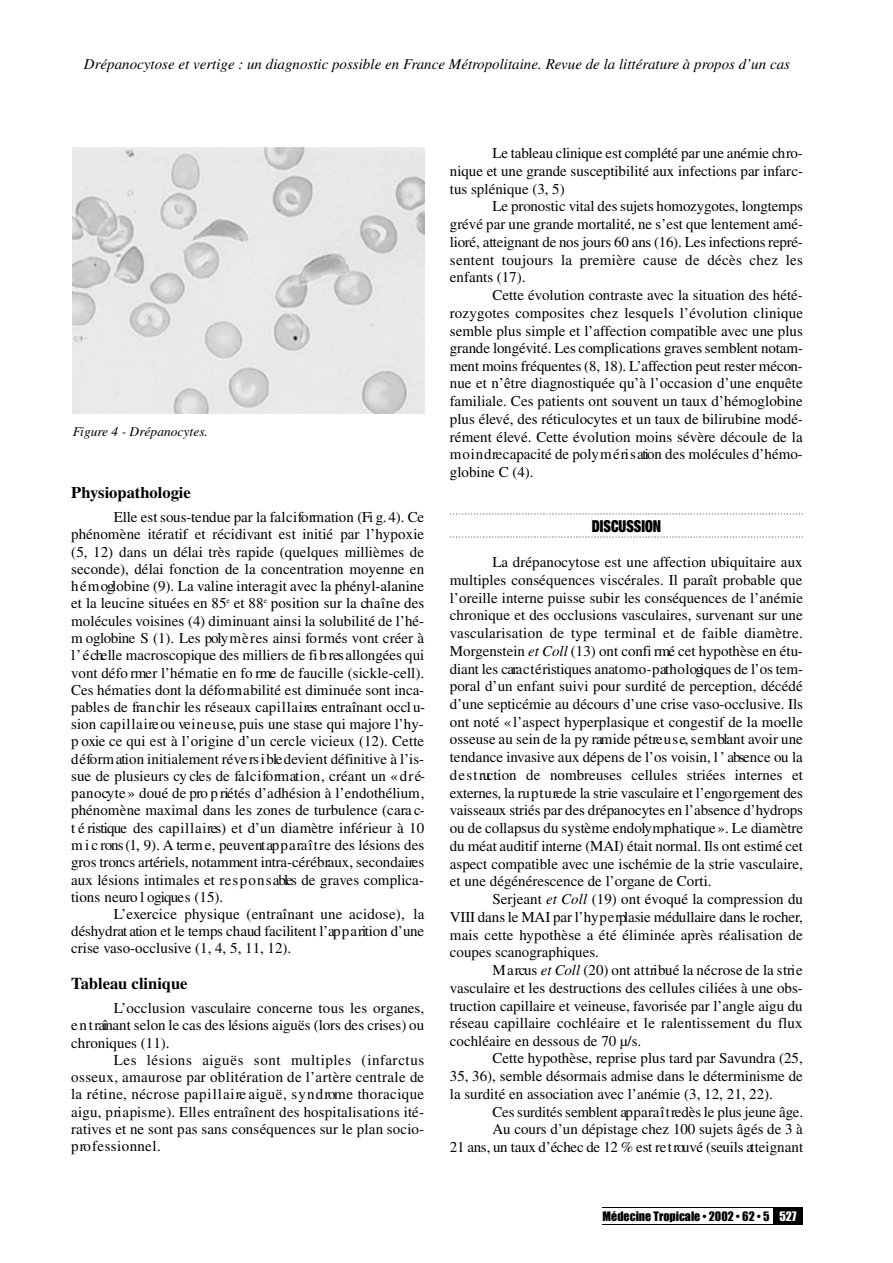
<style>
.page{position:relative;width:893px;height:1263px;background:#fff}
.page>*{position:absolute;margin:0;border:0;box-sizing:border-box;transform-origin:0 0}
.t1{font:700 16.5px "Times";color:#000}
.t2{font:900 expanded 16.5px "Helvetica Neue";color:#000;scale:.85 1}
.t3{font:15px/17.7px "Times";color:#000;text-align:justify}
.t4{font:italic 15px "Times";color:#000}
.t5{font:italic 13.5px "Times";color:#000}
.t6{font:12px "Impact";color:#000}
.s1{font-style:italic}
.s2{color:#fff}
</style>
<div class="page">
<svg style="left:450px;top:513px;width:352px;height:2px"></svg>
<svg style="left:450px;top:536px;width:352px;height:2px"></svg>
<hr style="left:602px;top:1207px;width:200px;height:1px;background:#000">
<hr style="left:602px;top:1224px;width:200px;height:1px;background:#000">
<div style="left:773px;top:1208px;width:29px;height:17px;background:#000"></div>
<img style="left:73px;top:148px;width:351px;height:265px">
<p class="t4" style="left:84px;top:58px;width:707px">Drépanocytose et vertige : un diagnostic possible en France Métropolitaine. Revue de la littérature à propos d’un cas</p>
<p class="t5" style="left:73px;top:427px;width:137px">Figure 4 - Drépanocytes.</p>
<p class="t1" style="left:71px;top:487px;width:121px">Physiopathologie</p>
<p class="t3" style="left:71px;top:510px;width:355px;line-height:17.2px;text-indent:42px">Elle est sous-tendue par la fa lc ifo rm ation (Fi g. 4). Ce phénomène itératif et récidivant est initié par l’hy p oxie (5 , 12) dans un délai très rapide (quelques millièmes de s e c o n d e ), délai fonction de la concentration moyenne en h é m oglobine (9). La valine interagit avec la phény l-a la n in e et la leucine situées en 85<sup>e</sup> et 88<sup>e</sup> position sur la ch a în e d e s molécules voisines (4) diminuant ainsi la solubilité de l’hé&shy;m oglobine S (1). Les poly m è res ainsi fo rmés vont créer à l ’ é chelle macroscopique des milliers de fi b res allongées qui vont défo rmer l’hématie en fo rme de faucille (sick le -c e ll).<br>Ces hématies dont la défo rm abilité est diminuée sont inca&shy;p ables de fra n chir les réseaux cap illa ires entraînant occl u&shy;sion cap illa ire ou ve i n e u s e, puis une stase qui majore l’hy&shy;p oxie ce qui est à l’origine d’un cercle vicieux (12). Cette d é fo rm ation initialement réve rs i ble devient défin itive à l’is&shy;sue de plusieurs cy cles de fa lc ifo rm atio n , créant un «d r é&shy;p a n o cy te» doué de pro p riétés d’adhésion à l’endothélium, phénomène maximal dans les zones de turbulence (cara c&shy;t é ristique des cap illa ires) et d’un diamètre inférieur à 10 m i c rons (1, 9). A term e, p e u vent ap p a ra î t re des lésions des gros troncs arté rie ls , notamment intra -c é ré b ra u x , s e c o n d a ire s aux lésions intimales et re s p o n s ables de graves complica&shy;tions neuro l ogiques (15).</p>
<p class="t3" style="left:71px;top:907px;width:354px;line-height:17.1px;text-indent:42px">L’exercice physique (entraînant une acidose), la d é s hy d rat ation et le temps chaud facilitent l’ap p a rition d’une crise vaso-occlusive (1, 4, 5, 11, 12).</p>
<p class="t1" style="left:71px;top:977px;width:118px">Tableau clinique</p>
<p class="t3" style="left:71px;top:1001px;width:354px;line-height:17.2px;text-indent:42px">L’occlusion vasculaire concerne tous les organes, e n t raînant selon le cas des lésions aiguës (lors des crises) ou chroniques (11).</p>
<p class="t3" style="left:71px;top:1053px;width:354px;line-height:17.2px;text-indent:42px">Les lésions aiguës sont multiples (infa rc tu s o s s e u x , a m a u rose par oblité ration de l’artè re centrale de la rétine, n é c rose pap i l l a i re aiguë, s y n d rome thora c iq u e a ig u , p ri apisme). Elles entraînent des hospitalisations ité&shy;ratives et ne sont pas sans conséquences sur le plan socio&shy;p ro fessionnel.</p>
<p class="t3" style="left:450px;top:145px;width:354px;text-indent:42px">Le tableau clinique est complété par une anémie ch ro&shy;nique et une grande susceptibilité aux infections par infarc&shy;tus splénique (3, 5)</p>
<p class="t3" style="left:450px;top:199px;width:354px;text-indent:42px">Le pronostic vital des sujets homozygo te s , lo n g te m p s grévé par une grande morta lité , ne s’est que lentement amé&shy;lio ré , atteignant de nos jours 60 ans (16). Les infections rep ré&shy;sentent toujours la première cause de décès chez les enfants (17).</p>
<p class="t3" style="left:450px;top:287px;width:355px;text-indent:42px">Cette évolution contraste avec la situation des hété&shy;rozygotes composites chez lesquels l’évolution clinique semble plus simple et l’affection compatible avec une plus grande longévité. Les complications graves semblent notam&shy;ment moins fréquentes (8, 18). L’a ffection peut rester mécon&shy;nue et n’être diagnostiquée qu’à l’occasion d’une enquête familiale. Ces patients ont souvent un taux d’hémoglobine plus élevé, des réticulocytes et un taux de bilirubine modé&shy;rément élevé. Cette évolution moins sévère découle de la m o in d recapacité de poly m é ri s ation des molécules d’hémo&shy;globine C (4).</p>
<p class="t2" style="left:591px;top:520px;width:83px">DISCUSSION</p>
<p class="t3" style="left:450px;top:555px;width:355px;text-indent:42px">La drépanocytose est une affection ubiquitaire aux multiples conséquences viscérales. Il paraît probable que l’oreille interne puisse subir les conséquences de l’anémie chronique et des occlusions vasculaires, survenant sur une vascularisation de type terminal et de faible diamètre.<br>M o rgenstein <span class="s1">et Coll</span> (13) ont confi rmé cet hypothèse en étu&shy;diant les cara c té ristiques anato m o - p ath o logiques de l’os tem&shy;poral d’un enfant suivi pour surdité de perception, décédé d’une septicémie au décours d’une crise vaso-occlusive. Ils ont noté «l’aspect hyperplasique et congestif de la moelle osseuse au sein de la py ramide pétre u s e,s e m blant avoir une tendance inva s ive aux dépens de l’os vo is in , l ’ absence ou la d e s t ruction de nombreuses cellules striées internes et ex te rn e s , la ru p t u rede la strie va s c u la ire et l’engo rgement des vaisseaux striés par des drépanocytes en l’absence d’hy d ro p s ou de collapsus du système endoly m p h atiq u e». Le diamètre du méat auditif interne (MAI) était normal. Ils ont estimé cet aspect compatible avec une ischémie de la strie vasculaire, et une dégénérescence de l’organe de Corti.</p>
<p class="t3" style="left:450px;top:891px;width:355px;text-indent:42px">Serjeant <span class="s1">et Coll</span> (19) ont évoqué la compression du VIII dans le MAI par l’hy p e rplasie médullaire dans le ro ch e r, mais cette hypothèse a été éliminée après réalisation de coupes scanographiques.</p>
<p class="t3" style="left:450px;top:962px;width:354px;text-indent:42px">M a rcus <span class="s1">et Coll</span> (20) ont attribué la nécrose de la stri e vasculaire et les destructions des cellules ciliées à une obs&shy;truction capillaire et veineuse, favorisée par l’angle aigu du réseau capillaire cochléaire et le ralentissement du flux cochléaire en dessous de 70 µ/s.</p>
<p class="t3" style="left:450px;top:1051px;width:354px;text-indent:42px">Cette hypothèse, reprise plus tard par Savundra (25, 35, 36), semble désormais admise dans le déterminisme de la surdité en association avec l’anémie (3, 12, 21, 22).</p>
<p class="t3" style="left:450px;top:1104px;width:355px;text-align:right">Ces surdités semblent ap p a ra î t redès le plus jeune âge.<br>Au cours d’un dépistage chez 100 sujets âgés de 3 à<br>21 ans, un taux d’échec de 12 % est re t rouvé (seuils atte ig n a n t</p>
<p class="t6" style="left:602px;top:1209px;width:195px">Médecine Tropicale • 2002 • 62 • 5 <span class="s2">527</span></p>
</div>
